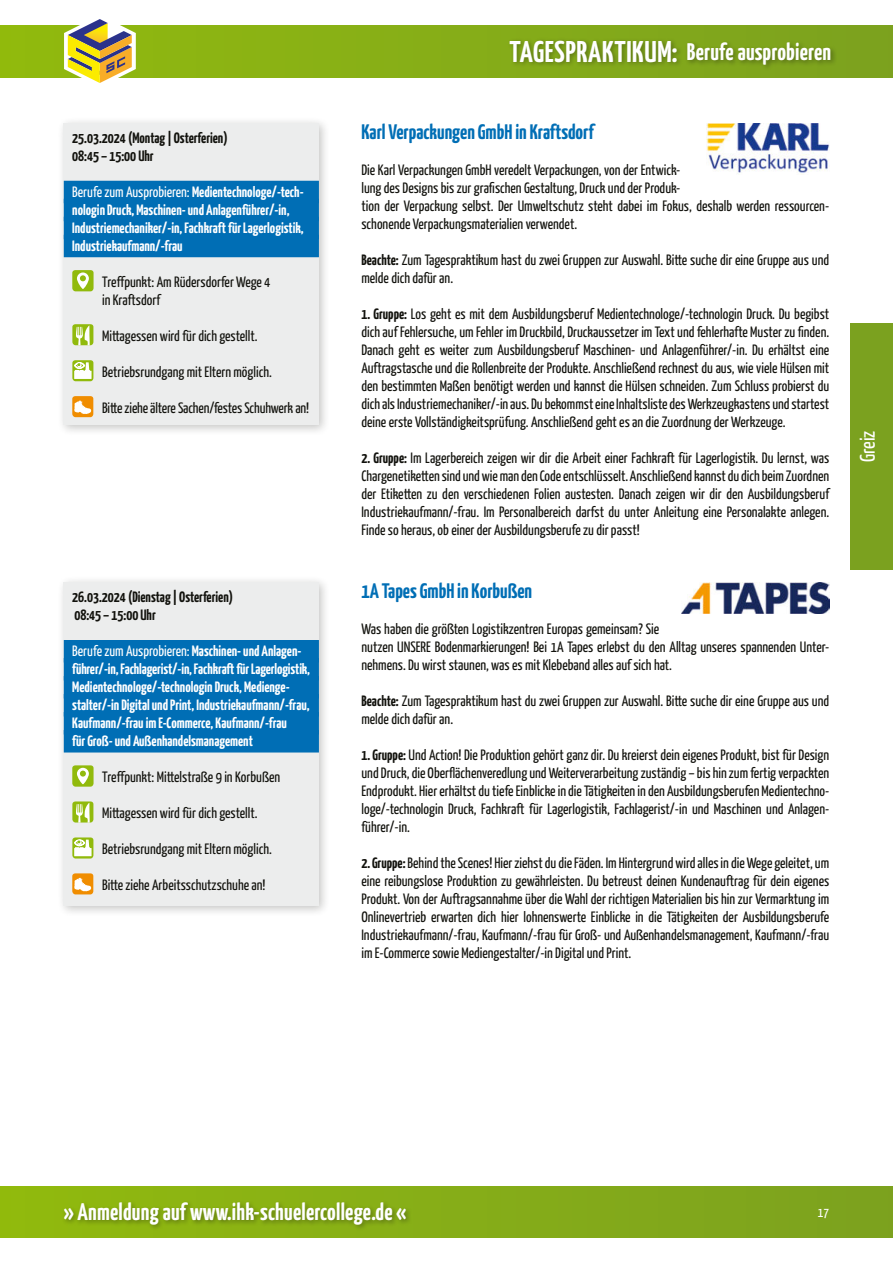
<style>
.page{position:relative;width:893px;height:1263px;background:#fff}
.page>*{position:absolute;margin:0;border:0;box-sizing:border-box;transform-origin:0 0}
.t1{font:700 24px "Yanone Kaffeesatz";letter-spacing:.01em;color:#fff}
.t2{font:700 21px "Yanone Kaffeesatz";color:#006eb5}
.t3{font:21px "Yanone Kaffeesatz";color:#fff}
.t4{font:15px/18px "Yanone Kaffeesatz";color:#12120d}
.t5{font:700 15px/18px "Yanone Kaffeesatz";color:#fff}
.t6{font:700 15px/18px "Yanone Kaffeesatz";color:#12120d}
.t7{font:13.5px "Yanone Kaffeesatz";color:#fff}
.s1{font-weight:400}
.s2{font-size:30px}
.s3{font-weight:700}
</style>
<div class="page">
<div style="left:0;top:25px;width:893px;height:52px;background:linear-gradient(to right,#91ba0e,#7ca11f)"></div>
<svg style="left:64px;top:19px;width:72px;height:64px"></svg>
<div style="left:0;top:1186px;width:893px;height:51px;background:linear-gradient(to right,#91ba0e,#7ca120)"></div>
<div style="left:62px;top:1200px;width:350px;height:31px;background:#12120d;opacity:.35"></div>
<div style="left:507px;top:38px;width:330px;height:34px;background:#12120d;opacity:.35"></div>
<div style="left:850px;top:323px;width:43px;height:247px;background:#7ba11f"></div>
<div style="left:57px;top:116px;width:273px;height:321px;background:#12120d;opacity:.25"></div>
<div style="left:64px;top:123px;width:255px;height:302px;background:#eceded"></div>
<div style="left:64px;top:181px;width:255px;height:22px;background:#006eb5"></div>
<div style="left:64px;top:199px;width:255px;height:22px;background:#006eb5"></div>
<div style="left:64px;top:217px;width:255px;height:22px;background:#006eb5"></div>
<div style="left:64px;top:235px;width:255px;height:22px;background:#006eb5"></div>
<div style="left:72px;top:270px;width:22px;height:21px;background:#91ba0c;border-radius:3px"></div>
<svg style="left:77px;top:272px;width:12px;height:17px"></svg>
<div style="left:72px;top:324px;width:21px;height:21px;background:#91ba0c;border-radius:3px"></div>
<svg style="left:76px;top:325px;width:14px;height:20px"></svg>
<div style="left:72px;top:360px;width:21px;height:21px;background:#91ba0c;border-radius:3px"></div>
<svg style="left:74px;top:362px;width:18px;height:17px"></svg>
<div style="left:72px;top:396px;width:21px;height:21px;background:#f08d00;border-radius:3px"></div>
<svg style="left:74px;top:400px;width:17px;height:14px"></svg>
<img style="left:706px;top:123px;width:123px;height:51px">
<div style="left:57px;top:576px;width:273px;height:341px;background:#12120d;opacity:.25"></div>
<div style="left:64px;top:583px;width:255px;height:323px;background:#eceded"></div>
<div style="left:64px;top:640px;width:255px;height:22px;background:#006eb5"></div>
<div style="left:64px;top:658px;width:255px;height:22px;background:#006eb5"></div>
<div style="left:64px;top:676px;width:255px;height:22px;background:#006eb5"></div>
<div style="left:64px;top:694px;width:255px;height:22px;background:#006eb5"></div>
<div style="left:64px;top:712px;width:255px;height:22px;background:#006eb5"></div>
<div style="left:64px;top:730px;width:255px;height:22px;background:#006eb5"></div>
<div style="left:72px;top:765px;width:22px;height:22px;background:#91ba0c;border-radius:3px"></div>
<svg style="left:77px;top:768px;width:12px;height:16px"></svg>
<div style="left:72px;top:801px;width:21px;height:21px;background:#91ba0c;border-radius:3px"></div>
<svg style="left:76px;top:803px;width:14px;height:20px"></svg>
<svg style="left:72px;top:837px;width:21px;height:21px"></svg>
<svg style="left:74px;top:839px;width:18px;height:17px"></svg>
<div style="left:72px;top:873px;width:21px;height:21px;background:#f08d00;border-radius:3px"></div>
<svg style="left:74px;top:877px;width:17px;height:14px"></svg>
<img style="left:681px;top:583px;width:148px;height:30px">
<p class="t6" style="left:72px;top:129px;width:157px">25.03.2024 (montag | osterferien)<br>08:45 – 15:00 uhr</p>
<p class="t5" style="left:72px;top:183px;width:233px"><span class="s1">Berufe zum Ausprobieren:</span> medientechnologe/-tech&shy;nologin druck, maschinen- und Anlagenführer/-in, industriemechaniker/-in, Fachkraft für Lagerlogistik, industriekaufmann/-frau</p>
<p class="t4" style="left:102px;top:273px;width:170px">Treffpunkt: Am Rüdersdorfer Wege 4 in Kraftsdorf</p>
<p class="t4" style="left:102px;top:327px;width:157px">Mittagessen wird für dich gestellt .</p>
<p class="t4" style="left:102px;top:363px;width:171px">Betriebsrundgang mit Eltern möglich .</p>
<p class="t4" style="left:102px;top:399px;width:208px">Bitte ziehe ältere Sachen/festes Schuhwerk an!</p>
<p class="t6" style="left:72px;top:588px;width:162px">26.03.2024 (dienstag | osterferien)<br>08:45 – 15:00 uhr</p>
<p class="t5" style="left:72px;top:642px;width:239px"><span class="s1">Berufe zum Ausprobieren:</span> maschinen- und Anlagen&shy;führer/-in, Fachlagerist/-in, Fachkraft für Lagerlogistik, medientechnologe/-technologin druck, medienge&shy;stalter/-in digital und print, industriekaufmann/-frau, Kaufmann/-frau im E-commerce, Kaufmann/-frau<br>für Groß- und Außenhandelsmanagement</p>
<p class="t4" style="left:102px;top:768px;width:180px">Treffpunkt: Mittelstraße 9 in Korbußen</p>
<p class="t4" style="left:102px;top:804px;width:157px">Mittagessen wird für dich gestellt .</p>
<p class="t4" style="left:102px;top:840px;width:171px">Betriebsrundgang mit Eltern möglich .</p>
<p class="t4" style="left:102px;top:876px;width:165px">Bitte ziehe Arbeitsschutzschuhe an!</p>
<h1 class="t1" style="left:509px;top:39px;width:323px"><span class="s2">TAGESprAKTiKum:</span> Berufe ausprobieren</h1>
<h2 class="t2" style="left:361px;top:120px;width:234px">Karl Verpackungen GmbH in Kraftsdorf</h2>
<p class="t4" style="left:361px;top:161px;width:469px">Die Karl Verpackungen GmbH veredelt Verpackungen, von der Entwick-<br>lung des Designs bis zur grafischen Gestaltung, Druck und der Produk-<br>tion der Verpackung selbst . Der Umweltschutz steht dabei im Fokus, deshalb werden ressourcen&shy;schonende Verpackungsmaterialien verwendet .</p>
<p class="t4" style="left:361px;top:251px;width:469px"><span class="s3">Beachte:</span> Zum Tagespraktikum hast du zwei Gruppen zur Auswahl . Bitte suche dir eine Gruppe aus und melde dich dafür an .</p>
<p class="t4" style="left:361px;top:305px;width:469px;text-align:justify"><span class="s3">1. Gruppe:</span> Los geht es mit dem Ausbildungsberuf Medientechnologe/-technologin Druck . Du begibst dich auf Fehlersuche, um Fehler im Druckbild, Druckaussetzer im Text und fehlerhafte Muster zu finden .<br>Danach geht es weiter zum Ausbildungsberuf Maschinen- und Anlagenführer/-in . Du erhältst eine Auftragstasche und die Rollenbreite der Produkte . Anschließend rechnest du aus, wie viele Hülsen mit den bestimmten Maßen benötigt werden und kannst die Hülsen schneiden . Zum Schluss probierst du dich als Industrie mechaniker/-in aus . Du bekommst eine Inhaltsliste des Werkzeugkastens und startest deine erste Vollständigkeitsprüfung . Anschließend geht es an die Zuordnung der Werkzeuge .</p>
<p class="t4" style="left:361px;top:449px;width:469px;text-align:justify"><span class="s3">2. Gruppe:</span> Im Lagerbereich zeigen wir dir die Arbeit einer Fachkraft für Lagerlogistik . Du lernst, was Chargenetiketten sind und wie man den Code entschlüsselt . Anschließend kannst du dich beim Zuordnen der Etiketten zu den verschiedenen Folien austesten . Danach zeigen wir dir den Ausbildungsberuf Industrie kaufmann/-frau . Im Personalbereich darfst du unter Anleitung eine Personalakte anlegen .<br>Finde so heraus, ob einer der Ausbildungsberufe zu dir passt!</p>
<h2 class="t2" style="left:361px;top:579px;width:172px">1A Tapes GmbH in Korbußen</h2>
<p class="t4" style="left:361px;top:620px;width:469px">Was haben die größten Logistikzentren Europas gemeinsam? Sie<br>nutzen UNSERE Bodenmarkierungen! Bei 1A Tapes erlebst du den Alltag unseres spannenden Unter&shy;nehmens . Du wirst staunen, was es mit Klebeband alles auf sich hat .</p>
<p class="t4" style="left:361px;top:692px;width:469px"><span class="s3">Beachte:</span> Zum Tagespraktikum hast du zwei Gruppen zur Auswahl . Bitte suche dir eine Gruppe aus und melde dich dafür an .</p>
<p class="t4" style="left:361px;top:746px;width:469px;text-align:justify"><span class="s3">1. Gruppe:</span> Und Action! Die Produktion gehört ganz dir . Du kreierst dein eigenes Produkt, bist für Design und Druck, die Oberflächenveredlung und Weiterverarbeitung zuständig – bis hin zum fertig verpackten Endprodukt . Hier erhältst du tiefe Einblicke in die Tätigkeiten in den Ausbildungsberufen Medientechno&shy;loge/-technologin Druck, Fachkraft für Lagerlogistik, Fachlagerist/-in und Maschinen und Anlagen&shy;führer/-in .</p>
<p class="t4" style="left:361px;top:854px;width:469px;text-align:justify"><span class="s3">2. Gruppe:</span> Behind the Scenes! Hier ziehst du die Fäden . Im Hintergrund wird alles in die Wege geleitet, um eine reibungslose Produktion zu gewährleisten . Du betreust deinen Kundenauftrag für dein eigenes Produkt . Von der Auftragsannahme über die Wahl der richtigen Materialien bis hin zur Vermarktung im Onlinevertrieb erwarten dich hier lohnenswerte Einblicke in die Tätigkeiten der Ausbildungsberufe Industriekaufmann/-frau, Kaufmann/-frau für Groß- und Außenhandelsmanagement, Kaufmann/-frau im E-Commerce sowie Mediengestalter/-in Digital und Print .</p>
<h2 class="t3" style="left:856px;top:462px;width:33px;rotate:-90deg">Greiz</h2>
<h1 class="t1" style="left:64px;top:1199px;width:344px">» Anmeldung auf www.ihk-schuelercollege.de «</h1>
<p class="t7" style="left:818px;top:1205px;width:13px">17</p>
</div>
